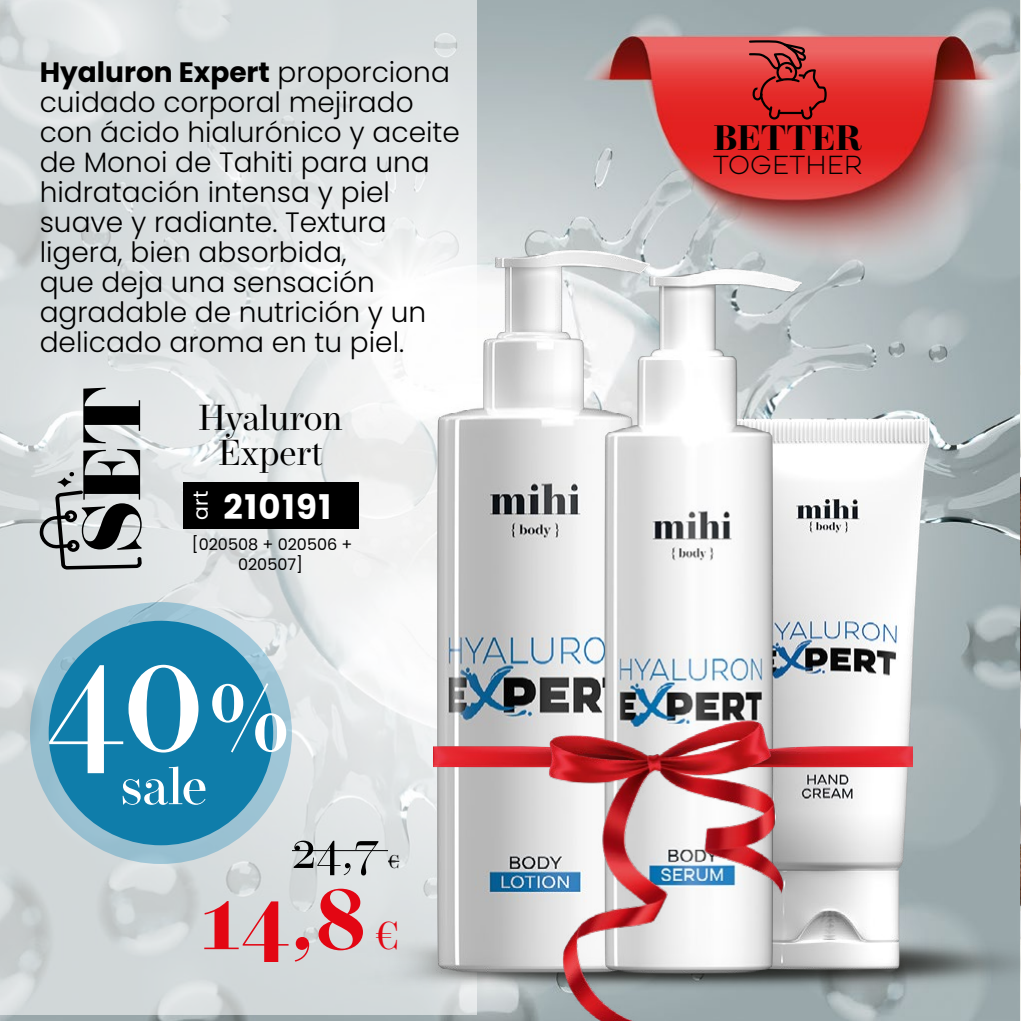
<style>
.page{position:relative;width:1021px;height:1021px;background:#fff}
.page>*{position:absolute;margin:0;border:0;box-sizing:border-box;transform-origin:0 0}
.t1{font:500 163px "Operetta 12";color:#fff}
.t2{font:700 92px "Operetta 12";color:#e30613}
.t3{font:500 52.8px "Operetta 12";color:#fff}
.t4{font:52px "Operetta 12";color:#000}
.t5{font:36px/35.2px "Operetta 12";color:#000;text-align:center}
.t6{font:700 35.2px "Operetta 12";color:#000}
.t7{font:700 34px "Poppins";letter-spacing:.04em;color:#fff}
.t8{font:300 28px/30px "Poppins";color:#000}
.t9{font:300 26px "Cardium A";color:#000}
.t10{font:20.4px "Poppins";color:#fff}
.t11{font:20px "Operetta 12";color:#000}
.t12{font:16px/19.2px "Poppins";color:#000;text-align:center}
.s1{font-weight:700}
.s2{font-size:126.8px}
.s3{font-weight:400;font-size:42px}
</style>
<div class="page">
<img style="left:0;top:0;width:1020px;height:1020px">
<svg style="left:0;top:0;width:476px;height:1014px;background:#dce0e1"></svg>
<img style="left:1020px;top:0;width:1px;height:1020px">
<img style="left:350px;top:929px;width:670px;height:61px">
<div style="left:183px;top:482px;width:175px;height:46px;background:#000"></div>
<hr style="left:292px;top:850px;width:96px;height:1px;background:#000">
<img style="left:844px;top:390px;width:103px;height:606px">
<img style="left:398px;top:213px;width:279px;height:794px">
<img style="left:555px;top:233px;width:289px;height:774px">
<div style="left:30px;top:602px;width:262px;height:262px;background:#9ac1d2;border-radius:50%"></div>
<div style="left:49px;top:620px;width:224px;height:225px;background:#0f7daa;border-radius:50%"></div>
<img style="left:433px;top:690px;width:479px;height:109px">
<img style="left:517px;top:700px;width:295px;height:320px">
<svg style="left:39px;top:387px;width:103px;height:182px;background:#9ea2a2"></svg>
<svg style="left:749px;top:40px;width:77px;height:79px;background:#c03432"></svg>
<p class="t8" style="left:40px;top:58px;width:422px"><span class="s1">Hyaluron Expert</span> proporciona cuidado corporal mejirado con ácido hialurónico y aceite de Monoi de Tahiti para una hidratación intensa y piel suave y radiante. Textura ligera, bien absorbida,<br>que deja una sensación agradable de nutrición y un delicado aroma en tu piel.</p>
<p class="t5" style="left:198px;top:400px;width:146px">Hyaluron<br>Expert</p>
<p class="t10" style="left:189px;top:519px;width:30px;rotate:-90deg">art</p>
<p class="t7" style="left:224px;top:487px;width:109px">210191</p>
<p class="t12" style="left:192px;top:535px;width:162px">[020508 + 020506 +<br>020507]</p>
<h1 class="t1" style="left:44px;top:598px;width:250px">40<span class="s2">%</span></h1>
<h3 class="t3" style="left:120px;top:755px;width:88px">sale</h3>
<h3 class="t4" style="left:292px;top:819px;width:89px">24,7</h3>
<p class="t11" style="left:388px;top:849px;width:13px">€</p>
<h2 class="t2" style="left:202px;top:863px;width:199px">14,8 <span class="s3">€</span></h2>
<p class="t6" style="left:713px;top:117px;width:150px">BETTER</p>
<p class="t9" style="left:713px;top:149px;width:151px">TOGETHER</p>
</div>
